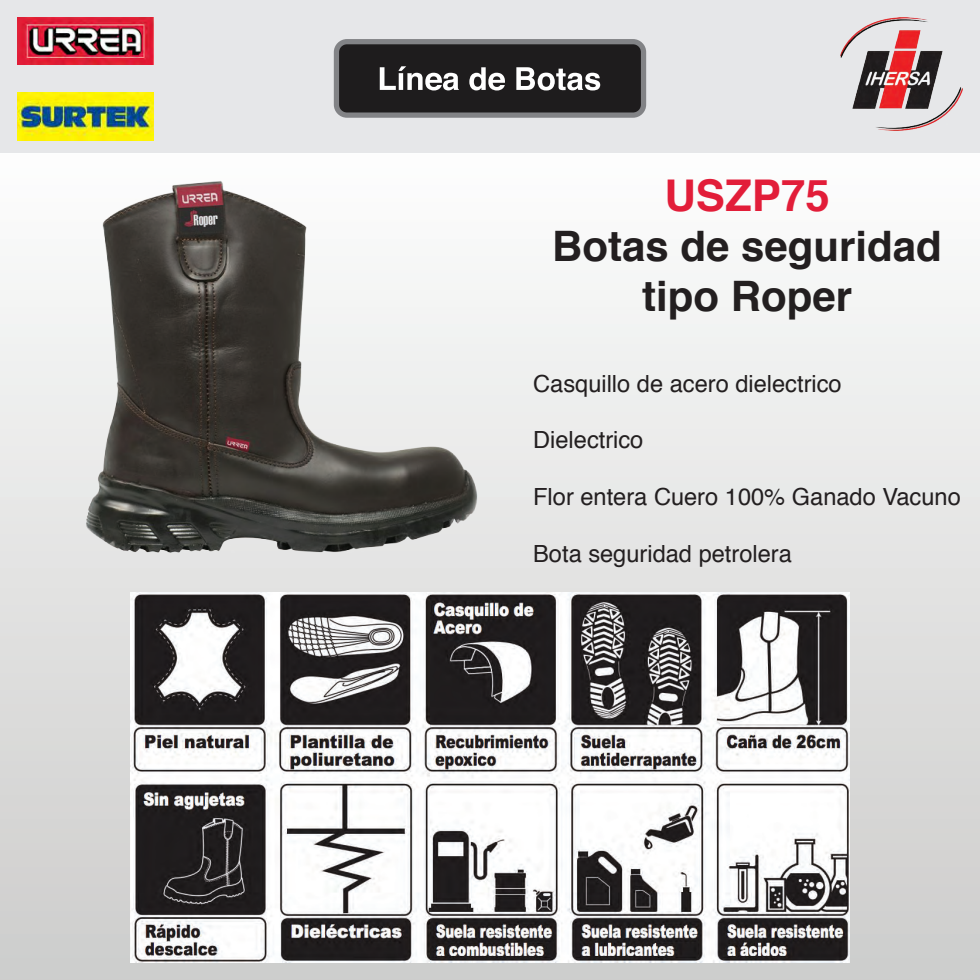
<style>
.page{position:relative;width:980px;height:980px;background:#fff}
.page>*{position:absolute;margin:0;border:0;box-sizing:border-box;transform-origin:0 0}
.t1{font:700 43.75px "Helvetica";color:#e21d39}
.t2{font:700 42px/50.4px "Helvetica";color:#231f20;text-align:center}
.t3{font:23.62px "Helvetica";color:#231f20}
</style>
<div class="page">
<div style="left:0;top:140px;width:980px;height:840px;background:linear-gradient(to bottom,#fdfdfd,#cdcdcc)"></div>
<img style="left:85px;top:180px;width:392px;height:372px">
<img style="left:131px;top:593px;width:718px;height:369px">
<div style="left:0;top:0;width:980px;height:152px;background:#e6e7e9"></div>
<img style="left:840px;top:17px;width:122px;height:113px">
<img style="left:18px;top:93px;width:135px;height:47px">
<img style="left:18px;top:18px;width:135px;height:47px">
<div style="left:336px;top:42px;width:308px;height:73px;background:#1e1c1d;border-radius:10px"></div>
<div style="left:334px;top:39px;width:312px;height:79px;border:5px solid #828386;border-radius:10px"></div>
<svg style="left:380px;top:66px;width:79px;height:25px"></svg>
<svg style="left:469px;top:67px;width:36px;height:24px"></svg>
<svg style="left:516px;top:67px;width:84px;height:24px"></svg>
<h1 class="t1" style="left:664px;top:160px;width:167px">USZP75</h1>
<h2 class="t2" style="left:552px;top:221px;width:391px">Botas de seguridad tipo Roper</h2>
<p class="t3" style="left:533px;top:365px;width:310px">Casquillo de acero dielectrico</p>
<p class="t3" style="left:533px;top:422px;width:112px">Dielectrico</p>
<p class="t3" style="left:533px;top:478px;width:429px">Flor entera Cuero 100% Ganado Vacuno</p>
<p class="t3" style="left:533px;top:535px;width:260px">Bota seguridad petrolera</p>
</div>
